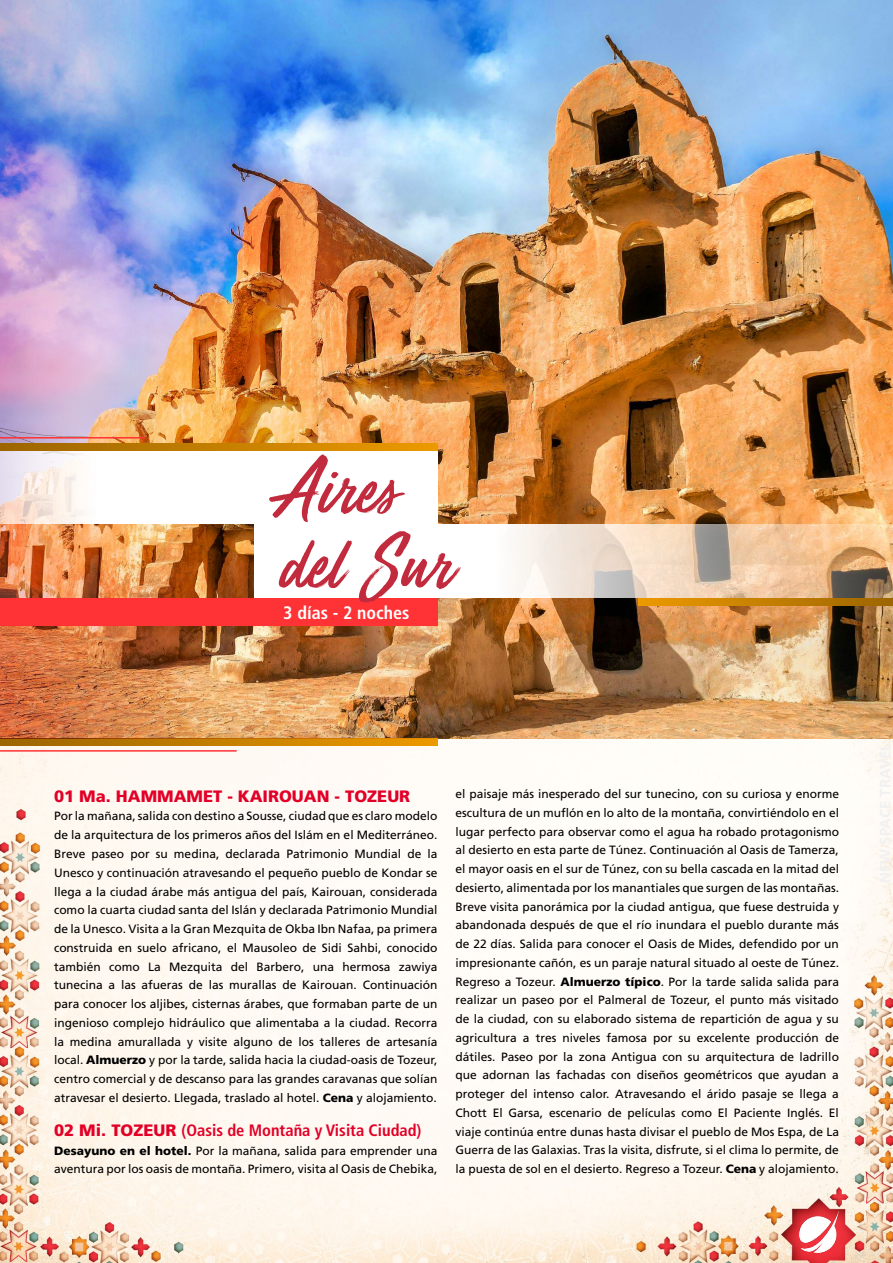
<style>
.page{position:relative;width:893px;height:1263px;background:#fff}
.page>*{position:absolute;margin:0;border:0;box-sizing:border-box;transform-origin:0 0}
.t1{font:75px "Mega Fresh";letter-spacing:.005em;color:#c22a3d}
.t2{font:700 condensed 18px "Frutiger";color:#fff}
.t3{font:700 condensed 16.5px "Frutiger";color:#e20027}
.t4{font:900 16.5px "Frutiger";color:#e20027}
.t5{font:12px/18.8px "Frutiger";color:#000;text-align:justify}
.s1{font-weight:900}
.s2{font-weight:900;font-stretch:normal}
</style>
<div class="page">
<img style="left:0;top:739px;width:893px;height:524px">
<img style="left:800px;top:1210px;width:39px;height:43px">
<img style="left:597px;top:0;width:296px;height:739px">
<svg style="left:0;top:739px;width:437px;height:7px;background:#c47f00"></svg>
<hr style="left:0;top:750px;width:237px;height:2px;background:#ff3235">
<img style="left:330px;top:0;width:267px;height:739px">
<img style="left:0;top:0;width:330px;height:739px">
<div style="left:0;top:598px;width:437px;height:28px;background:#ff3235"></div>
<svg style="left:0;top:450px;width:437px;height:74px"></svg>
<svg style="left:255px;top:524px;width:638px;height:74px"></svg>
<svg style="left:0;top:443px;width:437px;height:7px;background:#c47f00"></svg>
<svg style="left:638px;top:598px;width:255px;height:7px;background:#c47f00"></svg>
<hr style="left:0;top:437px;width:145px;height:1px;background:#ff3235">
<h1 class="t1" style="left:276px;top:450px;width:123px">Aires</h1>
<h1 class="t1" style="left:281px;top:525px;width:173px">del Sur</h1>
<h2 class="t2" style="left:283px;top:602px;width:128px">3 días - 2 noches</h2>
<h3 class="t4" style="left:54px;top:786px;width:358px">01 Ma. HAMMAMET - KAIROUAN - TOZEUR</h3>
<p class="t5" style="left:54px;top:807px;width:385px">Por la mañana, salida con destino a Sousse, ciudad que es claro modelo de la arquitectura de los primeros años del Islám en el Mediterráneo.<br>Breve paseo por su medina, declarada Patrimonio Mundial de la Unesco y continuación atravesando el pequeño pueblo de Kondar se llega a la ciudad árabe más antigua del país, Kairouan, considerada como la cuarta ciudad santa del Islán y declarada Patrimonio Mundial de la Unesco. Visita a la Gran Mezquita de Okba Ibn Nafaa, pa primera construida en suelo africano, el Mausoleo de Sidi Sahbi, conocido también como La Mezquita del Barbero, una hermosa zawiya tunecina a las afueras de las murallas de Kairouan. Continuación para conocer los aljibes, cisternas árabes, que formaban parte de un ingenioso complejo hidráulico que alimentaba a la ciudad. Recorra la medina amurallada y visite alguno de los talleres de artesanía local. <span class="s1">Almuerzo</span> y por la tarde, salida hacia la ciudad-oasis de Tozeur, centro comercial y de descanso para las grandes caravanas que solían atravesar el desierto. Llegada, traslado al hotel. <span class="s1">Cena</span> y alojamiento.</p>
<h3 class="t3" style="left:54px;top:1120px;width:369px"><span class="s2">02 Mi. TOZEUR</span> (Oasis de Montaña y Visita Ciudad)</h3>
<p class="t5" style="left:54px;top:1141px;width:385px"><span class="s1">Desayuno en el hotel.</span> Por la mañana, salida para emprender una aventura por los oasis de montaña. Primero, visita al Oasis de Chebika,</p>
<p class="t5" style="left:455px;top:784px;width:385px">el paisaje más inesperado del sur tunecino, con su curiosa y enorme escultura de un muflón en lo alto de la montaña, convirtiéndolo en el lugar perfecto para observar como el agua ha robado protagonismo al desierto en esta parte de Túnez. Continuación al Oasis de Tamerza, el mayor oasis en el sur de Túnez, con su bella cascada en la mitad del desierto, alimentada por los manantiales que surgen de las montañas.<br>Breve visita panorámica por la ciudad antigua, que fuese destruida y abandonada después de que el río inundara el pueblo durante más de 22 días. Salida para conocer el Oasis de Mides, defendido por un impresionante cañón, es un paraje natural situado al oeste de Túnez.<br>Regreso a Tozeur. <span class="s1">Almuerzo típico</span>. Por la tarde salida salida para realizar un paseo por el Palmeral de Tozeur, el punto más visitado de la ciudad, con su elaborado sistema de repartición de agua y su agricultura a tres niveles famosa por su excelente producción de dátiles. Paseo por la zona Antigua con su arquitectura de ladrillo que adornan las fachadas con diseños geométricos que ayudan a proteger del intenso calor. Atravesando el árido pasaje se llega a Chott El Garsa, escenario de películas como El Paciente Inglés. El viaje continúa entre dunas hasta divisar el pueblo de Mos Espa, de La Guerra de las Galaxias. Tras la visita, disfrute, si el clima lo permite, de la puesta de sol en el desierto. Regreso a Tozeur. <span class="s1">Cena</span> y alojamiento.</p>
</div>
